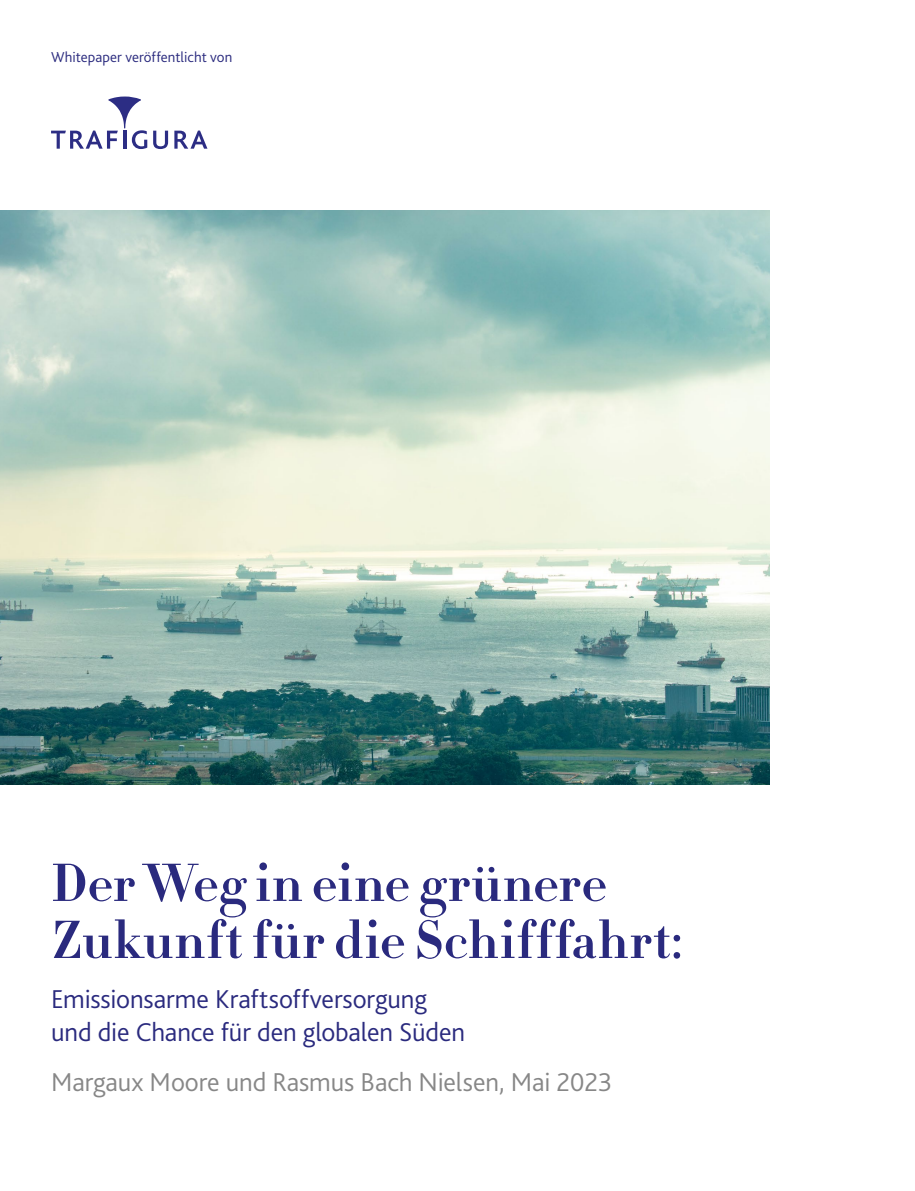
<style>
.page{position:relative;width:915px;height:1191px;background:#fff}
.page>*{position:absolute;margin:0;border:0;box-sizing:border-box;transform-origin:0 0}
.t1{font:700 52.5px/57px "HTF Didot B06";letter-spacing:.005em;color:#2a2a7e}
.t2{font:300 27px/33px "Bliss";letter-spacing:-.005em;color:#2a2a7e}
.t3{font:300 27px "Bliss";letter-spacing:-.005em;color:#878787}
.t4{font:300 15px "Bliss";color:#2a2a7e}
</style>
<div class="page">
<img style="left:0;top:210px;width:768px;height:574px">
<svg style="left:153px;top:131px;width:15px;height:18px"></svg>
<svg style="left:174px;top:131px;width:33px;height:18px"></svg>
<svg style="left:51px;top:96px;width:96px;height:53px"></svg>
<p class="t4" style="left:51px;top:48px;width:183px">Whitepaper veröffentlicht von</p>
<h1 class="t1" style="left:51px;top:851px;width:633px">Der Weg in eine grünere<br>Zukunft für die Schifffahrt:</h1>
<p class="t2" style="left:51px;top:982px;width:415px">Emissionsarme Kraftsoffversorgung und die Chance für den globalen Süden</p>
<p class="t3" style="left:51px;top:1065px;width:562px">Margaux Moore und Rasmus Bach Nielsen, Mai 2023</p>
</div>
